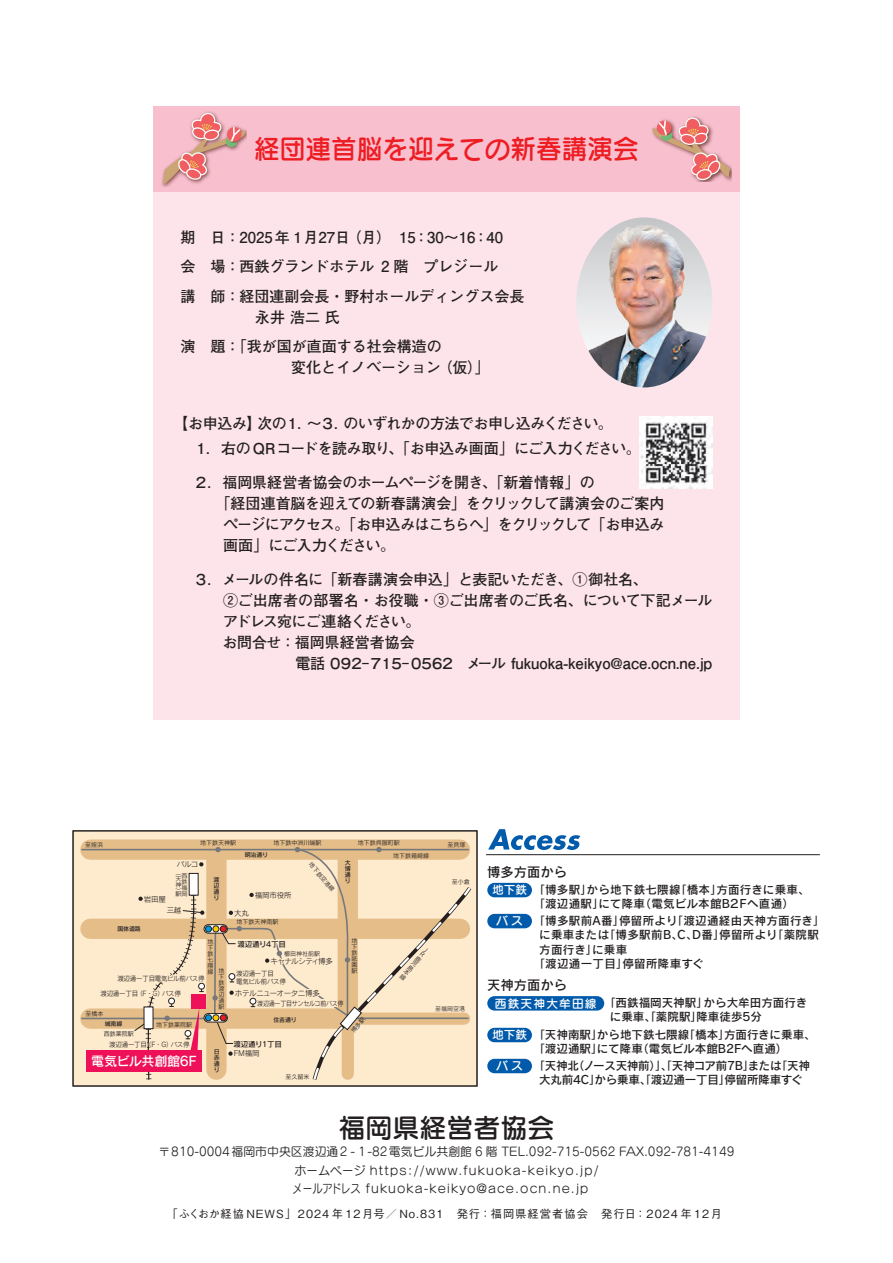
<style>
.page{position:relative;width:893px;height:1263px;background:#fff}
.page>*{position:absolute;margin:0;border:0;box-sizing:border-box;transform-origin:0 0}
.t1{font:27px "Seurat Pro DB";color:#ee1d23;scale:.95 1}
.t2{font:27px "Seurat Pro DB";color:#231f20}
.t3{font:700 15px/29.5px "Futo Go B101 Pr 6";letter-spacing:-.01em;color:#231f20}
.t4{font:700 15px/25.2px "Futo Go B101 Pr 6";letter-spacing:-.04em;color:#231f20}
.t5{font:700 15px "Futo Go B101 Pr 6";letter-spacing:-.07em;color:#231f20}
.t6{font:700 15px "Futo Go B101 Pr 6";letter-spacing:-.065em;color:#231f20}
.t7{font:13.35px "Rodin Pro DB";color:#231f20}
.t8{font:13.05px "Rodin Pro DB";letter-spacing:-.025em;color:#fff}
.t9{font:12px/18px "Seurat Pro M";color:#231f20}
.t10{font:11.7px "Seurat Pro DB";letter-spacing:.1em;color:#fff}
.t11{font:11.55px/14.4px "Rodin Pro DB";color:#231f20}
.t12{font:11.55px "Rodin Pro DB";letter-spacing:.025em;color:#231f20}
.t13{font:11.55px/14.4px "Rodin Pro DB";letter-spacing:-.02em;color:#231f20;text-align:center}
.t14{font:11.55px/14.4px "Rodin Pro DB";letter-spacing:.02em;color:#231f20}
.t15{font:500 11.25px "Gothic BBB Pr 6";letter-spacing:.09em;color:#231f20}
.t16{font:7.5px "Rodin Pro M";letter-spacing:-.025em;color:#231f20}
.t17{font:7.5px "Rodin Pro DB";letter-spacing:-.025em;color:#231f20}
.t18{font:7.5px "Rodin Pro M";letter-spacing:-.065em;color:#231f20}
.t19{font:7.5px "Rodin Pro M";letter-spacing:-.075em;color:#231f20}
.t20{font:6.75px/7.5px "Rodin Pro M";letter-spacing:-.025em;color:#231f20;scale:.95 1}
.t21{font:6.75px "Rodin Pro M";letter-spacing:-.025em;color:#231f20;scale:.88 1}
.t22{font:6px/6px "Rodin Pro M";color:#231f20;text-align:justify}
.t23{font:6px/5.8px "Rodin Pro DB";letter-spacing:-.025em;color:#231f20;text-align:justify}
</style>
<div class="page">
<div style="left:73px;top:831px;width:404px;height:255px;background:#feeacc"></div>
<div style="left:90px;top:839px;width:370px;height:21px;background:#e4bd89"></div>
<div style="left:73px;top:831px;width:404px;height:255px;border:1px solid #231f20"></div>
<svg style="left:488px;top:829px;width:92px;height:21px"></svg>
<hr style="left:486px;top:854px;width:334px;height:1px;background:#231f20">
<div style="left:487px;top:914px;width:45px;height:14px;background:#015aaa;border-radius:7px"></div>
<div style="left:487px;top:996px;width:117px;height:14px;background:#015aaa;border-radius:7px"></div>
<div style="left:487px;top:1059px;width:45px;height:14px;background:#015aaa;border-radius:7px"></div>
<div style="left:487px;top:1028px;width:45px;height:14px;background:#015aaa;border-radius:7px"></div>
<div style="left:487px;top:883px;width:45px;height:14px;background:#015aaa;border-radius:7px"></div>
<div style="left:153px;top:191px;width:587px;height:529px;background:#fce4ea"></div>
<div style="left:153px;top:106px;width:587px;height:85px;background:#f8c0cf"></div>
<svg style="left:163px;top:112px;width:84px;height:74px"></svg>
<svg style="left:652px;top:117px;width:78px;height:64px"></svg>
<img style="left:576px;top:217px;width:136px;height:170px">
<img style="left:639px;top:416px;width:73px;height:73px">
<svg style="left:80px;top:847px;width:392px;height:233px"></svg>
<h1 class="t1" style="left:254px;top:131px;width:406px">経団連首脳を迎えての新春講演会</h1>
<p class="t3" style="left:181px;top:222px;width:345px">期　日：2025年 1月27日（月）　15：30～16：40<br>会　場：西鉄グランドホテル 2 階　プレジール<br>講　師：経団連副会長・野村ホールディングス会長</p>
<p class="t3" style="left:181px;top:302px;width:263px;text-indent:74px">永井 浩二 氏<br>演　題：「我が国が直面する社会構造の</p>
<p class="t3" style="left:291px;top:352px;width:200px">変化とイノベーション（仮）」</p>
<p class="t4" style="left:193px;top:410px;width:449px;text-indent:-20px">【お申込み】次の１．～３．のいずれかの方法でお申し込みください。<br>１．右のQRコードを読み取り、「お申込み画面」にご入力ください。</p>
<p class="t3" style="left:193px;top:467px;width:403px">２．福岡県経営者協会のホームページを開き、「新着情報」の</p>
<p class="t3" style="left:216px;top:488px;width:450px">「経団連首脳を迎えての新春講演会」をクリックして講演会のご案内</p>
<p class="t5" style="left:223px;top:513px;width:443px">ページにアクセス。「お申込みはこちらへ」をクリックして「お申込み</p>
<p class="t6" style="left:223px;top:534px;width:173px">画面」にご入力ください。</p>
<p class="t3" style="left:193px;top:564px;width:456px">３．メールの件名に「新春講演会申込」と表記いただき、①御社名、</p>
<p class="t3" style="left:223px;top:585px;width:491px">②ご出席者の部署名・お役職・③ご出席者のご氏名、について下記メール</p>
<p class="t6" style="left:223px;top:609px;width:199px">アドレス宛にご連絡ください。</p>
<p class="t3" style="left:223px;top:627px;width:194px">お問合せ：福岡県経営者協会</p>
<p class="t3" style="left:295px;top:648px;width:419px">電話 ０９２-７１５-０５６２　メール fukuoka-keikyo@ace.ocn.ne.jp</p>
<p class="t22" style="left:200px;top:840px;width:37px">地下鉄天神駅</p>
<p class="t22" style="left:273px;top:840px;width:49px">地下鉄中洲川端駅</p>
<p class="t22" style="left:358px;top:840px;width:43px">地下鉄呉服町駅</p>
<p class="t22" style="left:85px;top:841px;width:19px">至姪浜</p>
<p class="t22" style="left:447px;top:841px;width:19px">至貝塚</p>
<p class="t23" style="left:245px;top:852px;width:25px">明治通り</p>
<p class="t22" style="left:393px;top:852px;width:37px">地下鉄箱崎線</p>
<p class="t16" style="left:144px;top:894px;width:24px">岩田屋</p>
<p class="t16" style="left:177px;top:859px;width:23px">パルコ</p>
<p class="t22" style="left:181px;top:872px;width:7px">西鉄福</p>
<p class="t22" style="left:175px;top:869px;width:7px">（天神）</p>
<p class="t22" style="left:175px;top:890px;width:13px">駅岡</p>
<p class="t23" style="left:213px;top:877px;width:7px">渡辺通り</p>
<p class="t16" style="left:255px;top:890px;width:38px">福岡市役所</p>
<p class="t22" style="left:313px;top:861px;width:37px;rotate:50deg">地下鉄空港線</p>
<p class="t23" style="left:345px;top:860px;width:7px">大博通り</p>
<p class="t22" style="left:452px;top:878px;width:19px">至小倉</p>
<p class="t16" style="left:167px;top:906px;width:16px">三越</p>
<p class="t16" style="left:234px;top:908px;width:16px">大丸</p>
<p class="t23" style="left:117px;top:925px;width:25px">国体道路</p>
<p class="t22" style="left:236px;top:919px;width:43px">地下鉄天神南駅</p>
<p class="t22" style="left:208px;top:938px;width:7px">地下鉄七隈線</p>
<p class="t22" style="left:218px;top:967px;width:7px">地下鉄渡辺通駅</p>
<p class="t20" style="left:117px;top:974px;width:93px">渡辺通一丁目電気ビル前バス停</p>
<p class="t20" style="left:100px;top:990px;width:86px">渡辺通一丁目（F・G）バス停</p>
<p class="t22" style="left:85px;top:1010px;width:19px">至橋本</p>
<p class="t23" style="left:105px;top:1020px;width:19px">城南線</p>
<p class="t22" style="left:104px;top:1030px;width:31px">西鉄薬院駅</p>
<p class="t22" style="left:156px;top:1021px;width:37px">地下鉄薬院駅</p>
<p class="t17" style="left:237px;top:939px;width:50px">渡辺通り4丁目</p>
<p class="t22" style="left:284px;top:950px;width:37px">櫛田神社前駅</p>
<p class="t19" style="left:271px;top:956px;width:64px">キャナルシティ博多</p>
<p class="t18" style="left:235px;top:988px;width:86px">ホテルニューオータニ博多</p>
<p class="t20" style="left:236px;top:970px;width:54px">渡辺通一丁目<br>電気ビル前バス停</p>
<p class="t21" style="left:257px;top:998px;width:100px">渡辺通一丁目サンセルコ前バス停</p>
<p class="t23" style="left:273px;top:1016px;width:25px">住吉通り</p>
<p class="t22" style="left:351px;top:937px;width:7px">地下鉄祇園駅</p>
<p class="t22" style="left:426px;top:945px;width:5px;rotate:41deg">ＪＲ鹿児島本線</p>
<p class="t22" style="left:435px;top:1005px;width:31px">至福岡空港</p>
<p class="t20" style="left:109px;top:1040px;width:86px">渡辺通一丁目（F・G）バス停</p>
<p class="t8" style="left:91px;top:1052px;width:107px">電気ビル共創館6F</p>
<p class="t23" style="left:214px;top:1048px;width:7px">日赤通り</p>
<p class="t17" style="left:233px;top:1039px;width:50px">渡辺通り1丁目</p>
<p class="t16" style="left:234px;top:1049px;width:27px">FM福岡</p>
<p class="t22" style="left:286px;top:1073px;width:25px">至久留米</p>
<p class="t7" style="left:487px;top:863px;width:81px">博多方面から</p>
<p class="t12" style="left:533px;top:913px;width:293px">「博多駅前Ａ番」停留所より「渡辺通経由天神方面行き」</p>
<p class="t12" style="left:539px;top:927px;width:281px">に乗車または「博多駅前Ｂ、Ｃ、Ｄ番」停留所より「薬院駅</p>
<p class="t11" style="left:539px;top:941px;width:90px">方面行き」に乗車</p>
<p class="t12" style="left:533px;top:956px;width:172px">「渡辺通一丁目」停留所降車すぐ</p>
<p class="t14" style="left:533px;top:882px;width:278px">「博多駅」から地下鉄七隈線「橋本」方面行きに乗車、「渡辺通駅」にて降車（電気ビル本館Ｂ２Ｆへ直通）</p>
<p class="t10" style="left:492px;top:882px;width:37px">地下鉄</p>
<p class="t10" style="left:497px;top:913px;width:28px">バス</p>
<p class="t7" style="left:487px;top:976px;width:81px">天神方面から</p>
<p class="t10" style="left:495px;top:995px;width:103px">西鉄天神大牟田線</p>
<p class="t11" style="left:610px;top:995px;width:199px;text-indent:-6px">「西鉄福岡天神駅」から大牟田方面行きに乗車、「薬院駅」降車徒歩5分</p>
<p class="t10" style="left:492px;top:1027px;width:37px">地下鉄</p>
<p class="t10" style="left:497px;top:1058px;width:28px">バス</p>
<p class="t11" style="left:533px;top:1027px;width:284px">「天神南駅」から地下鉄七隈線「橋本」方面行きに乗車、「渡辺通駅」にて降車（電気ビル本館B2Fへ直通）</p>
<p class="t13" style="left:533px;top:1058px;width:278px">「天神北（ノース天神前）」、「天神コア前7B」または「天神大丸前4C」から乗車、「渡辺通一丁目」停留所降車すぐ</p>
<h1 class="t2" style="left:338px;top:1109px;width:218px">福岡県経営者協会</h1>
<p class="t9" style="left:292px;top:1142px;width:444px;text-indent:-134px">〒810-0004福岡市中央区渡辺通2 - 1-82電気ビル共創館 6 階 TEL.092-715-0562 FAX.092-781-4149ホームページ https://www.fukuoka-keikyo.jp/<br>メールアドレス fukuoka-keikyo@ace.ocn.ne.jp</p>
<p class="t15" style="left:167px;top:1204px;width:557px">「ふくおか経協 NEWS」2024 年 12月号／ No.831　発行：福岡県経営者協会　発行日：2024 年 12月</p>
</div>
